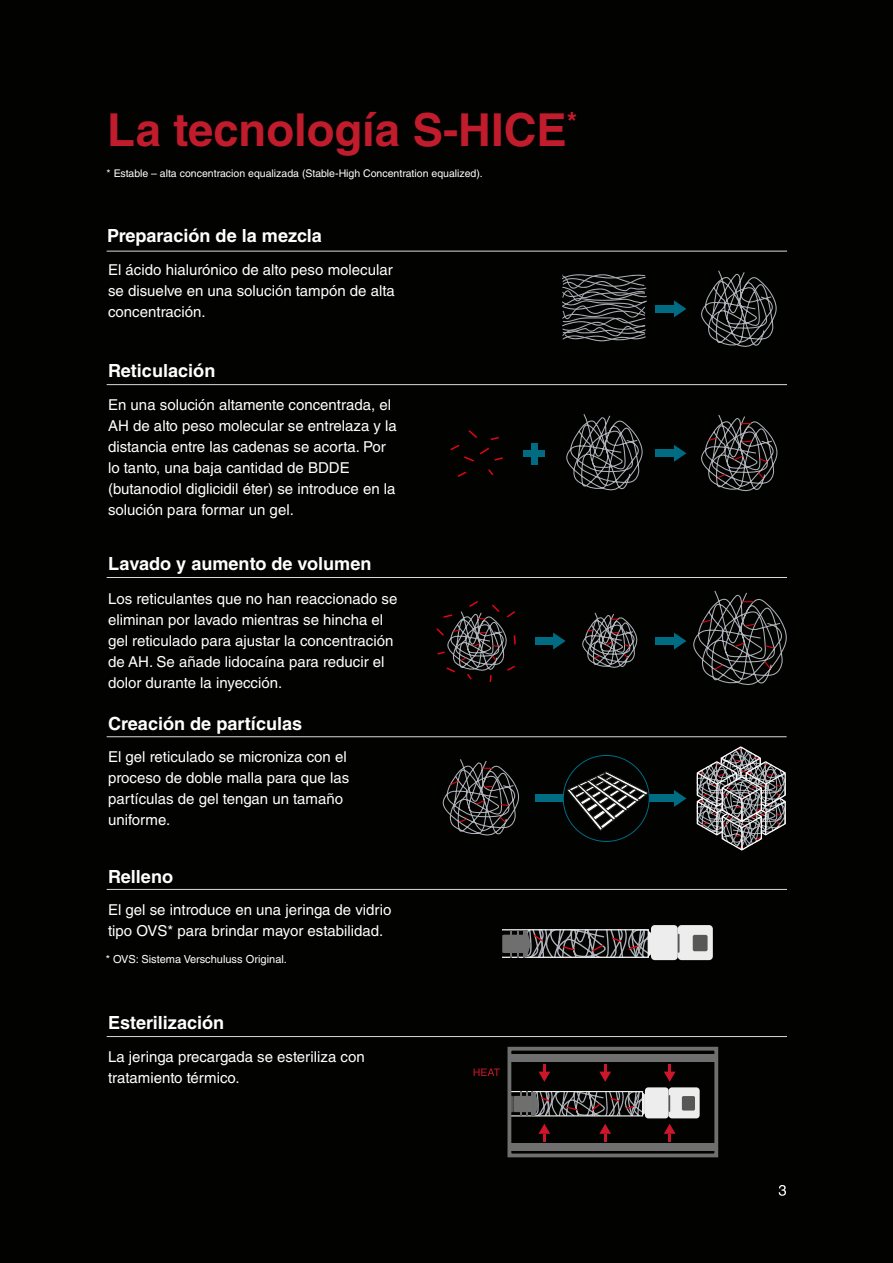
<style>
.page{position:relative;width:893px;height:1263px;background:#020200}
.page>*{position:absolute;margin:0;border:0;box-sizing:border-box;transform-origin:0 0}
.t1{font:700 45.45px "Helvetica LT Std";color:#c01c2c}
.t2{font:700 18.15px "Helvetica LT Std";color:#fff}
.t3{font:15px/21px "Helvetica LT Std";color:#fff}
.t4{font:11.1px "Helvetica LT Std";color:#fff}
.t5{font:10.5px "Helvetica LT Std";color:#fff}
</style>
<div class="page">
<svg style="left:779px;top:1185px;width:7px;height:11px"></svg>
<hr style="left:107px;top:251px;width:680px;height:1px;background:#dadada">
<hr style="left:107px;top:577px;width:680px;height:1px;background:#dadada">
<hr style="left:107px;top:736px;width:680px;height:1px;background:#dadada">
<svg style="left:562px;top:274px;width:85px;height:67px"></svg>
<svg style="left:450px;top:430px;width:53px;height:47px"></svg>
<svg style="left:566px;top:414px;width:77px;height:77px"></svg>
<svg style="left:701px;top:270px;width:76px;height:77px"></svg>
<svg style="left:701px;top:415px;width:77px;height:77px"></svg>
<svg style="left:582px;top:612px;width:56px;height:148px"></svg>
<div style="left:655px;top:449px;width:21px;height:8px;background:#006c84"></div>
<svg style="left:674px;top:445px;width:12px;height:17px"></svg>
<div style="left:655px;top:637px;width:21px;height:8px;background:#006c84"></div>
<svg style="left:674px;top:632px;width:12px;height:17px"></svg>
<div style="left:535px;top:795px;width:141px;height:7px;background:#006c84"></div>
<svg style="left:674px;top:790px;width:12px;height:17px"></svg>
<div style="left:535px;top:637px;width:20px;height:8px;background:#006c84"></div>
<svg style="left:553px;top:632px;width:13px;height:17px"></svg>
<div style="left:655px;top:305px;width:21px;height:8px;background:#006c84"></div>
<svg style="left:674px;top:300px;width:12px;height:17px"></svg>
<div style="left:524px;top:451px;width:21px;height:6px;background:#006c84"></div>
<div style="left:531px;top:443px;width:6px;height:21px;background:#006c84"></div>
<svg style="left:693px;top:590px;width:94px;height:95px"></svg>
<svg style="left:442px;top:759px;width:78px;height:77px"></svg>
<svg style="left:697px;top:746px;width:89px;height:104px"></svg>
<div style="left:508px;top:1091px;width:135px;height:25px;border:1px solid #ededed"></div>
<div style="left:509px;top:1096px;width:5px;height:16px;background:#575756"></div>
<div style="left:514px;top:1096px;width:18px;height:16px;background:#706f6f"></div>
<hr style="left:526px;top:1092px;width:2px;height:24px;background:#706f6f">
<svg style="left:532px;top:1091px;width:113px;height:25px"></svg>
<div style="left:645px;top:1087px;width:24px;height:31px;background:#ededed;border-radius:3px"></div>
<div style="left:669px;top:1087px;width:31px;height:31px;background:#ededed;border-radius:3px"></div>
<div style="left:682px;top:1096px;width:13px;height:14px;background:#575756;border-radius:2px"></div>
<svg style="left:669px;top:1095px;width:1px;height:17px"></svg>
<div style="left:509px;top:1054px;width:207px;height:7px;background:#706f6f"></div>
<div style="left:509px;top:1143px;width:207px;height:8px;background:#706f6f"></div>
<div style="left:507px;top:1047px;width:211px;height:110px;border:4px solid #706f6f"></div>
<svg style="left:538px;top:1064px;width:12px;height:18px"></svg>
<svg style="left:599px;top:1064px;width:12px;height:18px"></svg>
<svg style="left:664px;top:1064px;width:11px;height:18px"></svg>
<svg style="left:538px;top:1124px;width:12px;height:17px"></svg>
<svg style="left:599px;top:1124px;width:12px;height:17px"></svg>
<svg style="left:664px;top:1124px;width:11px;height:17px"></svg>
<svg style="left:474px;top:1068px;width:26px;height:8px"></svg>
<div style="left:563px;top:755px;width:86px;height:86px;background:#020200;border-radius:50%"></div>
<svg style="left:566px;top:771px;width:84px;height:60px"></svg>
<hr style="left:107px;top:384px;width:680px;height:1px;background:#dadada">
<hr style="left:107px;top:889px;width:680px;height:1px;background:#dadada">
<hr style="left:107px;top:1036px;width:680px;height:1px;background:#dadada">
<svg style="left:436px;top:601px;width:80px;height:81px"></svg>
<svg style="left:502px;top:929px;width:149px;height:29px"></svg>
<div style="left:651px;top:925px;width:27px;height:35px;background:#ededed;border-radius:4px"></div>
<div style="left:678px;top:925px;width:35px;height:35px;background:#ededed;border-radius:4px"></div>
<div style="left:693px;top:935px;width:15px;height:16px;background:#575756;border-radius:2px"></div>
<svg style="left:678px;top:934px;width:1px;height:19px"></svg>
<h1 class="t1" style="left:107px;top:102px;width:472px">La tecnología S-HICE<sup>*</sup></h1>
<p class="t5" style="left:107px;top:167px;width:378px">* Estable – alta concentracion equalizada (Stable-High Concentration equalized).</p>
<p class="t2" style="left:107px;top:224px;width:216px">Preparación de la mezcla</p>
<p class="t3" style="left:108px;top:259px;width:288px">El ácido hialurónico de alto peso molecular se disuelve en una solución tampón de alta concentración.</p>
<p class="t2" style="left:108px;top:359px;width:109px">Reticulación</p>
<p class="t3" style="left:108px;top:394px;width:290px">En una solución altamente concentrada, el AH de alto peso molecular se entrelaza y la distancia entre las cadenas se acorta. Por lo tanto, una baja cantidad de BDDE (butanodiol diglicidil éter) se introduce en la solución para formar un gel.</p>
<p class="t2" style="left:108px;top:553px;width:265px">Lavado y aumento de volumen</p>
<p class="t3" style="left:108px;top:588px;width:291px">Los reticulantes que no han reaccionado se eliminan por lavado mientras se hincha el gel reticulado para ajustar la concentración de AH. Se añade lidocaína para reducir el dolor durante la inyección.</p>
<p class="t2" style="left:108px;top:712px;width:196px">Creación de partículas</p>
<p class="t3" style="left:108px;top:746px;width:243px">El gel reticulado se microniza con el proceso de doble malla para que las partículas de gel tengan un tamaño uniforme.</p>
<p class="t2" style="left:108px;top:865px;width:67px">Relleno</p>
<p class="t3" style="left:108px;top:900px;width:285px">El gel se introduce en una jeringa de vidrio tipo OVS* para brindar mayor estabilidad.</p>
<p class="t4" style="left:106px;top:953px;width:183px">* OVS: Sistema Verschuluss Original.</p>
<p class="t2" style="left:108px;top:1011px;width:118px">Esterilización</p>
<p class="t3" style="left:108px;top:1046px;width:258px">La jeringa precargada se esteriliza con tratamiento térmico.</p>
</div>
